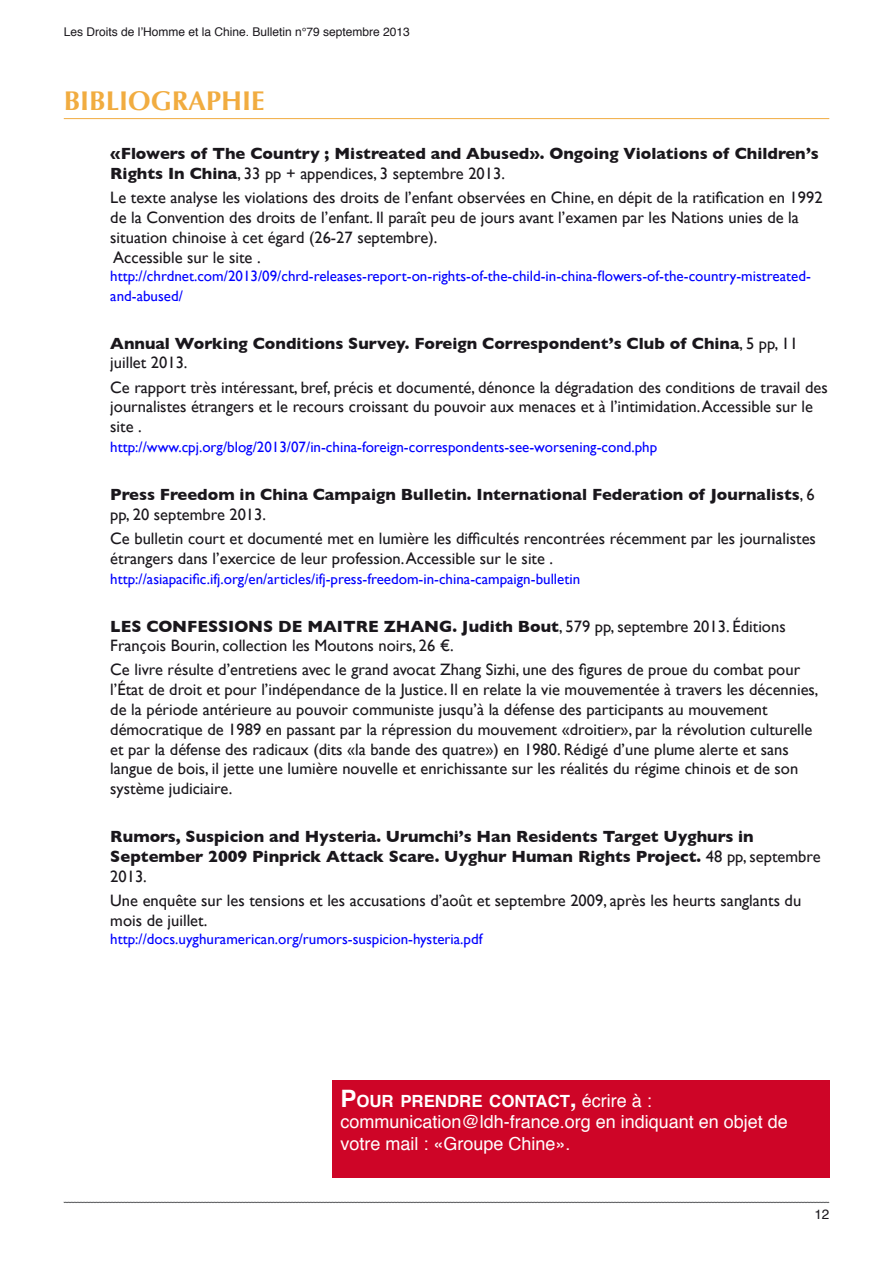
<style>
.page{position:relative;width:893px;height:1263px;background:#fff}
.page>*{position:absolute;margin:0;border:0;box-sizing:border-box;transform-origin:0 0}
.t1{font:700 27px "Optima";color:#f1ac40}
.t2{font:18px/21.6px "Helvetica";color:#fff}
.t3{font:700 16.8px "Helvetica";color:#fff}
.t4{font:16.5px/19.8px "Gill Sans";color:#1a171c}
.t5{font:700 16.5px/19.8px "Gill Sans";color:#1a171c}
.t6{font:15px/19.8px "Gill Sans";color:#00f}
.t7{font:13.5px "Helvetica";color:#1a171c}
.t8{font:12px "Helvetica";color:#1a171c}
.s1{font-weight:400}
.s2{font-weight:700}
.s3{font-size:24px}
.s4{font-weight:400;font-size:18px}
</style>
<div class="page">
<svg style="left:64px;top:1202px;width:765px;height:1px"></svg>
<div style="left:332px;top:1080px;width:497px;height:98px;background:#ce0527"></div>
<hr style="left:64px;top:118px;width:765px;height:1px;background:#f1ac40">
<p class="t8" style="left:64px;top:22px;width:348px">Les Droits de l’Homme et la Chine. Bulletin n°79 septembre 2013</p>
<h1 class="t1" style="left:64px;top:85px;width:202px">BIBLIOGRAPHIE</h1>
<p class="t5" style="left:110px;top:144px;width:710px">«Flowers of The Country ; Mistreated and Abused». Ongoing Violations of Children’s<br>Rights In China<span class="s1">, 33 pp + appendices, 3 septembre 2013.</span></p>
<p class="t4" style="left:110px;top:188px;width:714px">Le texte analyse les violations des droits de l’enfant observées en Chine, en dépit de la ratification en 1992 de la Convention des droits de l’enfant. Il paraît peu de jours avant l’examen par les Nations unies de la situation chinoise à cet égard (26-27 septembre).<br>Accessible sur le site .</p>
<p class="t6" style="left:110px;top:266px;width:702px">http://chrdnet.com/2013/09/chrd-releases-report-on-rights-of-the-child-in-china-flowers-of-the-country-mistreated&shy;and-abused/</p>
<p class="t5" style="left:110px;top:333px;width:689px">Annual Working Conditions Survey. Foreign Correspondent’s Club of China<span class="s1">, 5 pp, 11 juillet 2013.</span></p>
<p class="t4" style="left:110px;top:377px;width:719px">Ce rapport très intéressant, bref, précis et documenté, dénonce la dégradation des conditions de travail des journalistes étrangers et le recours croissant du pouvoir aux menaces et à l’intimidation. Accessible sur le site .</p>
<p class="t6" style="left:110px;top:437px;width:548px">http://www.cpj.org/blog/2013/07/in-china-foreign-correspondents-see-worsening-cond.php</p>
<p class="t5" style="left:110px;top:484px;width:706px">Press Freedom in China Campaign Bulletin. International Federation of Journalists<span class="s1">, 6 pp, 20 septembre 2013.</span></p>
<p class="t4" style="left:110px;top:528px;width:707px">Ce bulletin court et documenté met en lumière les difficultés rencontrées récemment par les journalistes étrangers dans l’exercice de leur profession. Accessible sur le site .</p>
<p class="t6" style="left:110px;top:568px;width:471px">http://asiapacific.ifj.org/en/articles/ifj-press-freedom-in-china-campaign-bulletin</p>
<p class="t4" style="left:110px;top:616px;width:677px"><span class="s2">LES CONFESSIONS DE MAITRE ZHANG. Judith Bout</span>, 579 pp, septembre 2013. Éditions<br>François Bourin, collection les Moutons noirs, 26 €.</p>
<p class="t4" style="left:110px;top:660px;width:710px">Ce livre résulte d’entretiens avec le grand avocat Zhang Sizhi, une des figures de proue du combat pour l’État de droit et pour l’indépendance de la Justice. Il en relate la vie mouvementée à travers les décennies, de la période antérieure au pouvoir communiste jusqu’à la défense des participants au mouvement démocratique de 1989 en passant par la répression du mouvement «droitier», par la révolution culturelle et par la défense des radicaux (dits «la bande des quatre») en 1980. Rédigé d’une plume alerte et sans langue de bois, il jette une lumière nouvelle et enrichissante sur les réalités du régime chinois et de son système judiciaire.</p>
<p class="t5" style="left:110px;top:827px;width:712px">Rumors, Suspicion and Hysteria. Urumchi’s Han Residents Target Uyghurs in<br>September 2009 Pinprick Attack Scare. Uyghur Human Rights Project. <span class="s1">48 pp, septembre<br>2013.</span></p>
<p class="t4" style="left:110px;top:890px;width:692px">Une enquête sur les tensions et les accusations d’août et septembre 2009, après les heurts sanglants du mois de juillet.</p>
<p class="t6" style="left:110px;top:929px;width:374px">http://docs.uyghuramerican.org/rumors-suspicion-hysteria.pdf</p>
<p class="t3" style="left:340px;top:1087px;width:313px"><span class="s3">P</span>OUR PRENDRE CONTACT<span class="s3">,</span> <span class="s4">écrire à :</span></p>
<p class="t2" style="left:340px;top:1112px;width:449px">communication@ldh-france.org en indiquant en objet de votre mail : «Groupe Chine».</p>
<p class="t7" style="left:814px;top:1203px;width:17px">12</p>
</div>
